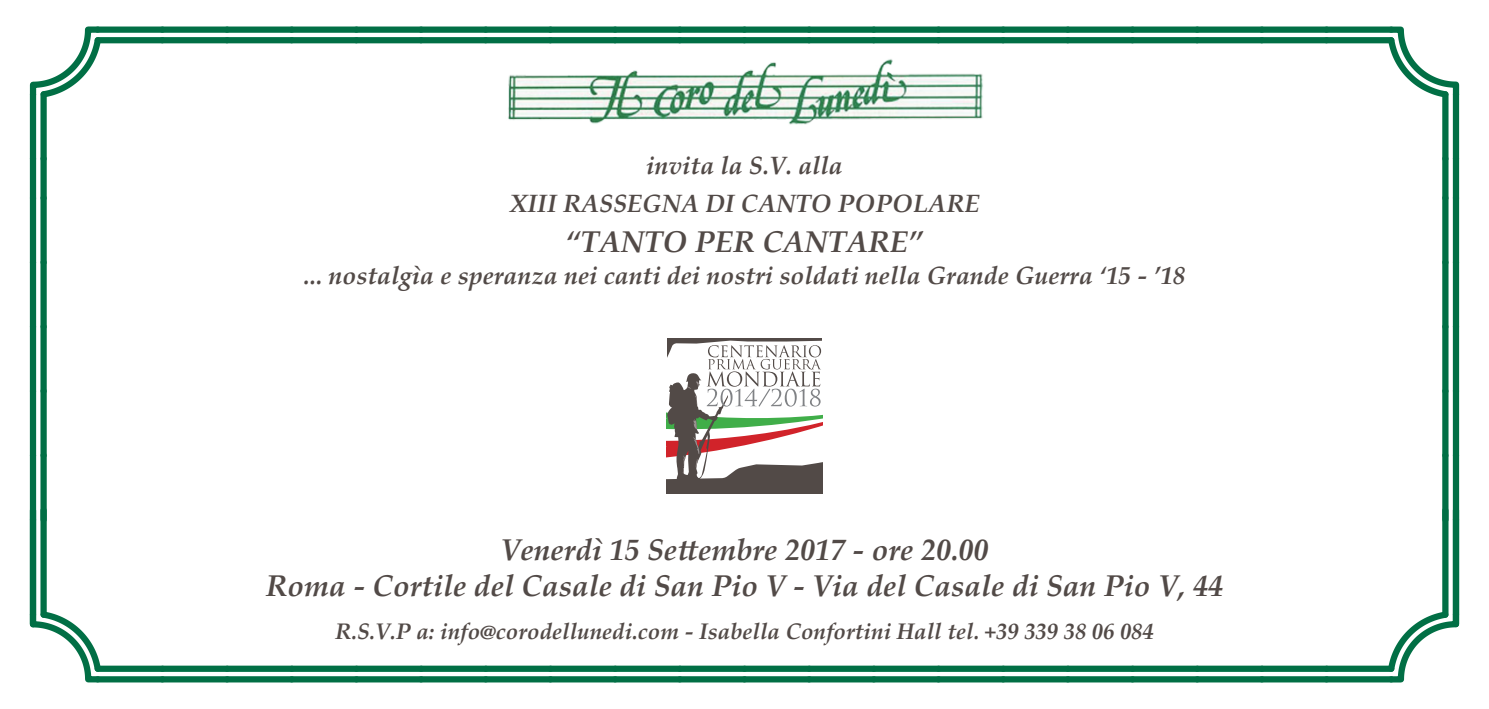
<style>
.page{position:relative;width:1489px;height:709px;background:#fff}
.page>*{position:absolute;margin:0;border:0;box-sizing:border-box;transform-origin:0 0}
.t1{font:italic 700 30px/36px "Palatino Linotype";color:#524a47;text-align:center}
.t2{font:italic 700 25px "Palatino Linotype";color:#524a47}
.t3{font:italic 700 22.5px "Palatino Linotype";color:#524a47}
</style>
<div class="page">
<div style="left:40px;top:510px;width:7px;height:105px;background:#016f45"></div>
<div style="left:30px;top:520px;width:6px;height:104px;background:#016f45"></div>
<div style="left:40px;top:455px;width:7px;height:65px;background:#016f45"></div>
<div style="left:30px;top:455px;width:6px;height:65px;background:#016f45"></div>
<div style="left:40px;top:391px;width:7px;height:64px;background:#016f45"></div>
<div style="left:30px;top:391px;width:6px;height:64px;background:#016f45"></div>
<div style="left:40px;top:327px;width:7px;height:64px;background:#016f45"></div>
<div style="left:30px;top:327px;width:6px;height:64px;background:#016f45"></div>
<div style="left:40px;top:262px;width:7px;height:65px;background:#016f45"></div>
<div style="left:30px;top:262px;width:6px;height:65px;background:#016f45"></div>
<div style="left:40px;top:198px;width:7px;height:64px;background:#016f45"></div>
<div style="left:30px;top:198px;width:6px;height:64px;background:#016f45"></div>
<div style="left:40px;top:159px;width:7px;height:39px;background:#016f45"></div>
<div style="left:30px;top:159px;width:6px;height:39px;background:#016f45"></div>
<div style="left:40px;top:94px;width:7px;height:65px;background:#016f45"></div>
<div style="left:30px;top:94px;width:6px;height:65px;background:#016f45"></div>
<div style="left:98px;top:37px;width:64px;height:6px;background:#016f45"></div>
<div style="left:98px;top:27px;width:64px;height:6px;background:#016f45"></div>
<div style="left:162px;top:37px;width:65px;height:6px;background:#016f45"></div>
<div style="left:162px;top:27px;width:65px;height:6px;background:#016f45"></div>
<div style="left:227px;top:37px;width:65px;height:6px;background:#016f45"></div>
<div style="left:227px;top:27px;width:65px;height:6px;background:#016f45"></div>
<div style="left:292px;top:37px;width:64px;height:6px;background:#016f45"></div>
<div style="left:292px;top:27px;width:64px;height:6px;background:#016f45"></div>
<div style="left:356px;top:37px;width:65px;height:6px;background:#016f45"></div>
<div style="left:356px;top:27px;width:65px;height:6px;background:#016f45"></div>
<div style="left:421px;top:37px;width:65px;height:6px;background:#016f45"></div>
<div style="left:421px;top:27px;width:65px;height:6px;background:#016f45"></div>
<div style="left:486px;top:37px;width:64px;height:6px;background:#016f45"></div>
<div style="left:485px;top:27px;width:65px;height:6px;background:#016f45"></div>
<div style="left:550px;top:37px;width:65px;height:6px;background:#016f45"></div>
<div style="left:550px;top:27px;width:65px;height:6px;background:#016f45"></div>
<div style="left:615px;top:37px;width:64px;height:6px;background:#016f45"></div>
<div style="left:615px;top:27px;width:64px;height:6px;background:#016f45"></div>
<div style="left:679px;top:37px;width:65px;height:6px;background:#016f45"></div>
<div style="left:679px;top:27px;width:65px;height:6px;background:#016f45"></div>
<div style="left:744px;top:37px;width:65px;height:6px;background:#016f45"></div>
<div style="left:744px;top:27px;width:65px;height:6px;background:#016f45"></div>
<div style="left:809px;top:37px;width:64px;height:6px;background:#016f45"></div>
<div style="left:809px;top:27px;width:64px;height:6px;background:#016f45"></div>
<div style="left:873px;top:37px;width:65px;height:6px;background:#016f45"></div>
<div style="left:873px;top:27px;width:65px;height:6px;background:#016f45"></div>
<div style="left:938px;top:37px;width:65px;height:6px;background:#016f45"></div>
<div style="left:938px;top:27px;width:65px;height:6px;background:#016f45"></div>
<div style="left:1003px;top:37px;width:64px;height:6px;background:#016f45"></div>
<div style="left:1003px;top:27px;width:64px;height:6px;background:#016f45"></div>
<div style="left:1067px;top:37px;width:65px;height:6px;background:#016f45"></div>
<div style="left:1067px;top:27px;width:65px;height:6px;background:#016f45"></div>
<div style="left:1132px;top:37px;width:65px;height:6px;background:#016f45"></div>
<div style="left:1132px;top:27px;width:65px;height:6px;background:#016f45"></div>
<div style="left:1197px;top:37px;width:64px;height:6px;background:#016f45"></div>
<div style="left:1196px;top:27px;width:65px;height:6px;background:#016f45"></div>
<div style="left:1261px;top:37px;width:65px;height:6px;background:#016f45"></div>
<div style="left:1261px;top:27px;width:65px;height:6px;background:#016f45"></div>
<div style="left:1326px;top:37px;width:65px;height:6px;background:#016f45"></div>
<div style="left:1326px;top:27px;width:65px;height:6px;background:#016f45"></div>
<svg style="left:1442px;top:102px;width:6px;height:57px"></svg>
<div style="left:1452px;top:94px;width:6px;height:65px;background:#016f45"></div>
<svg style="left:1442px;top:159px;width:6px;height:39px"></svg>
<div style="left:1452px;top:159px;width:6px;height:39px;background:#016f45"></div>
<svg style="left:1442px;top:198px;width:6px;height:64px"></svg>
<div style="left:1452px;top:198px;width:6px;height:64px;background:#016f45"></div>
<svg style="left:1442px;top:262px;width:6px;height:65px"></svg>
<div style="left:1452px;top:262px;width:6px;height:65px;background:#016f45"></div>
<svg style="left:1442px;top:327px;width:6px;height:64px"></svg>
<div style="left:1452px;top:327px;width:6px;height:64px;background:#016f45"></div>
<svg style="left:1442px;top:391px;width:6px;height:64px"></svg>
<div style="left:1452px;top:391px;width:6px;height:64px;background:#016f45"></div>
<svg style="left:1442px;top:455px;width:6px;height:55px"></svg>
<div style="left:1452px;top:455px;width:6px;height:65px;background:#016f45"></div>
<svg style="left:1442px;top:510px;width:6px;height:97px"></svg>
<div style="left:1452px;top:510px;width:6px;height:105px;background:#016f45"></div>
<div style="left:1326px;top:666px;width:65px;height:6px;background:#016f45"></div>
<div style="left:1326px;top:676px;width:65px;height:6px;background:#016f45"></div>
<div style="left:1261px;top:666px;width:65px;height:6px;background:#016f45"></div>
<div style="left:1261px;top:676px;width:65px;height:6px;background:#016f45"></div>
<div style="left:1197px;top:666px;width:64px;height:6px;background:#016f45"></div>
<div style="left:1197px;top:676px;width:64px;height:6px;background:#016f45"></div>
<div style="left:1132px;top:666px;width:65px;height:6px;background:#016f45"></div>
<div style="left:1132px;top:676px;width:65px;height:6px;background:#016f45"></div>
<div style="left:1067px;top:666px;width:65px;height:6px;background:#016f45"></div>
<div style="left:1067px;top:676px;width:65px;height:6px;background:#016f45"></div>
<div style="left:1003px;top:666px;width:64px;height:6px;background:#016f45"></div>
<div style="left:1003px;top:676px;width:64px;height:6px;background:#016f45"></div>
<div style="left:938px;top:666px;width:65px;height:6px;background:#016f45"></div>
<div style="left:938px;top:676px;width:65px;height:6px;background:#016f45"></div>
<div style="left:873px;top:666px;width:65px;height:6px;background:#016f45"></div>
<div style="left:873px;top:676px;width:65px;height:6px;background:#016f45"></div>
<div style="left:809px;top:666px;width:64px;height:6px;background:#016f45"></div>
<div style="left:809px;top:676px;width:64px;height:6px;background:#016f45"></div>
<div style="left:744px;top:666px;width:65px;height:6px;background:#016f45"></div>
<div style="left:744px;top:676px;width:65px;height:6px;background:#016f45"></div>
<div style="left:679px;top:666px;width:65px;height:6px;background:#016f45"></div>
<div style="left:679px;top:676px;width:65px;height:6px;background:#016f45"></div>
<div style="left:615px;top:666px;width:64px;height:6px;background:#016f45"></div>
<div style="left:615px;top:676px;width:65px;height:6px;background:#016f45"></div>
<div style="left:550px;top:666px;width:65px;height:6px;background:#016f45"></div>
<div style="left:550px;top:676px;width:65px;height:6px;background:#016f45"></div>
<div style="left:486px;top:666px;width:64px;height:6px;background:#016f45"></div>
<div style="left:486px;top:676px;width:64px;height:6px;background:#016f45"></div>
<div style="left:421px;top:666px;width:65px;height:6px;background:#016f45"></div>
<div style="left:421px;top:676px;width:65px;height:6px;background:#016f45"></div>
<div style="left:356px;top:666px;width:65px;height:6px;background:#016f45"></div>
<div style="left:356px;top:676px;width:65px;height:6px;background:#016f45"></div>
<div style="left:292px;top:666px;width:64px;height:6px;background:#016f45"></div>
<div style="left:292px;top:676px;width:64px;height:6px;background:#016f45"></div>
<div style="left:227px;top:666px;width:65px;height:6px;background:#016f45"></div>
<div style="left:227px;top:676px;width:65px;height:6px;background:#016f45"></div>
<div style="left:162px;top:666px;width:65px;height:6px;background:#016f45"></div>
<div style="left:162px;top:676px;width:65px;height:6px;background:#016f45"></div>
<div style="left:98px;top:666px;width:64px;height:6px;background:#016f45"></div>
<div style="left:98px;top:676px;width:64px;height:6px;background:#016f45"></div>
<svg style="left:29px;top:26px;width:76px;height:75px"></svg>
<svg style="left:1383px;top:26px;width:77px;height:76px"></svg>
<svg style="left:1383px;top:607px;width:77px;height:76px"></svg>
<svg style="left:29px;top:607px;width:76px;height:76px"></svg>
<img style="left:508px;top:59px;width:475px;height:66px">
<svg style="left:666px;top:339px;width:156px;height:154px"></svg>
<p class="t2" style="left:646px;top:148px;width:198px">invita la S.V. alla</p>
<p class="t2" style="left:509px;top:185px;width:471px">XIII RASSEGNA DI CANTO POPOLARE</p>
<p class="t1" style="left:565px;top:223px;width:359px">“TANTO PER CANTARE”</p>
<p class="t2" style="left:303px;top:258px;width:883px">... nostalgìa e speranza nei canti dei nostri soldati nella Grande Guerra ‘15 - ’18</p>
<p class="t1" style="left:266px;top:530px;width:958px">Venerdì 15 Settembre 2017 - ore 20.00<br>Roma - Cortile del Casale di San Pio V - Via del Casale di San Pio V, 44</p>
<p class="t3" style="left:335px;top:616px;width:820px">R.S.V.P a: info@corodellunedi.com - Isabella Confortini Hall tel. +39 339 38 06 084</p>
</div>
